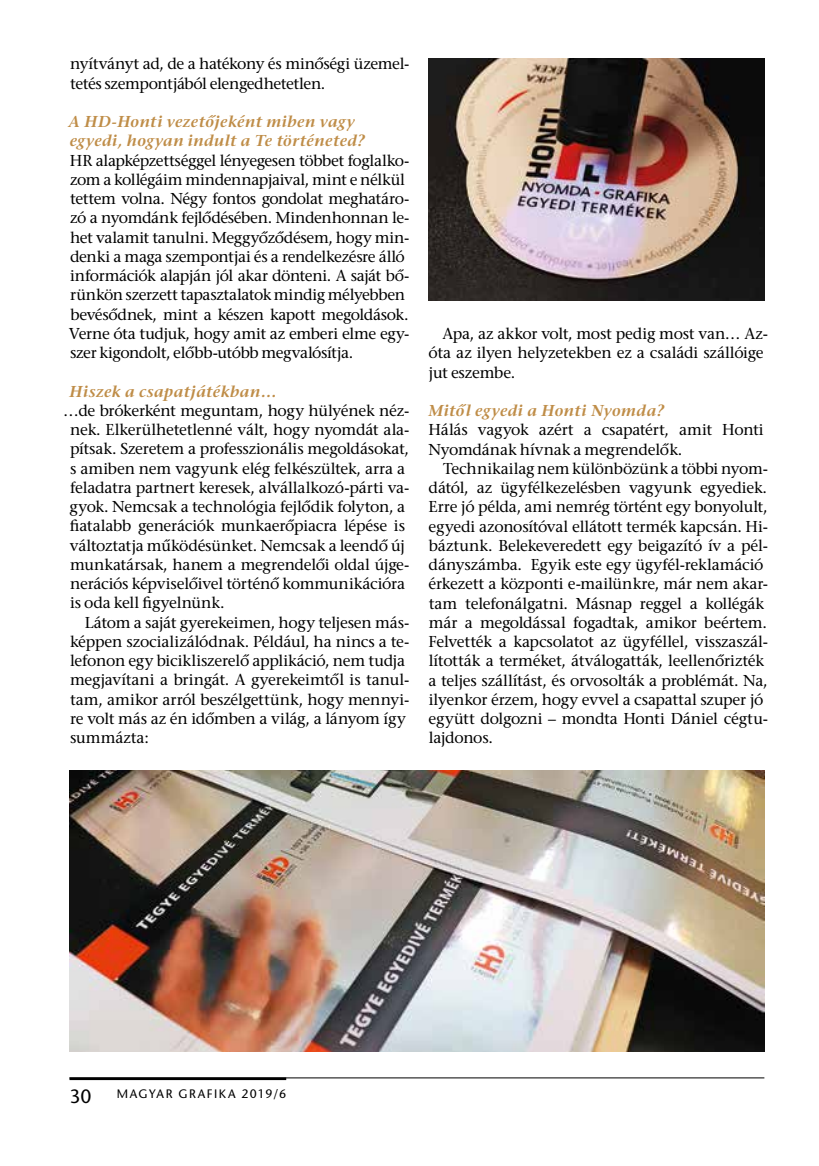
<style>
.page{position:relative;width:819px;height:1166px;background:#fff}
.page>*{position:absolute;margin:0;border:0;box-sizing:border-box;transform-origin:0 0}
.t1{font:19.25px "ITC Stone Sans";color:#000}
.t2{font:15.75px/19.2px "ITC Stone Serif";letter-spacing:-.015em;color:#000}
.t3{font:italic 600 15.75px/19.2px "ITC Stone Serif";letter-spacing:.025em;color:#bf8d48}
.t4{font:12.25px "ITC Stone Sans";letter-spacing:.12em;color:#000}
</style>
<div class="page">
<hr style="left:69px;top:1077px;width:695px;height:1px;background:#000">
<hr style="left:69px;top:1077px;width:217px;height:3px;background:#000">
<img style="left:69px;top:770px;width:695px;height:281px">
<img style="left:428px;top:58px;width:336px;height:242px">
<p class="t2" style="left:70px;top:57px;width:341px">nyítványt ad, de a hatékony és minőségi üzemel&shy;tetés szempontjából elengedhetetlen.</p>
<p class="t3" style="left:68px;top:114px;width:298px">A HD-Honti vezetőjeként miben vagy egyedi, hogyan indult a Te történeted?</p>
<p class="t2" style="left:69px;top:153px;width:342px">HR alapképzettséggel lényegesen többet foglalko&shy;zom a kollégáim mindennapjaival, mint e nélkül tettem volna. Négy fontos gondolat meghatáro&shy;zó a nyomdánk fejlődésében. Mindenhonnan le&shy;het valamit tanulni. Meggyőződésem, hogy min&shy;denki a maga szempontjai és a rendelkezésre álló információk alapján jól akar dönteni. A saját bő&shy;rünkön szerzett tapasztalatok mindig mélyebben bevésődnek, mint a készen kapott megoldások.<br>Verne óta tudjuk, hogy amit az emberi elme egy&shy;szer kigondolt, előbb-utóbb megvalósítja.</p>
<p class="t3" style="left:70px;top:384px;width:208px">Hiszek a csapatjátékban…</p>
<p class="t2" style="left:70px;top:403px;width:341px;text-indent:-6px">…de brókerként meguntam, hogy hülyének néz&shy;nek. Elkerülhetetlenné vált, hogy nyomdát ala&shy;pítsak. Szeretem a professzionális megoldásokat, s amiben nem vagyunk elég felkészültek, arra a feladatra partnert keresek, alvállalkozó-párti va&shy;gyok. Nemcsak a technológia fejlődik folyton, a fiatalabb generációk munkaerőpiacra lépése is változtatja működésünket. Nemcsak a leendő új munkatársak, hanem a megrendelői oldal újge&shy;nerációs képviselőivel történő kommunikációra is oda kell figyelnünk.</p>
<p class="t2" style="left:70px;top:615px;width:341px;text-indent:15px">Látom a saját gyerekeimen, hogy teljesen más&shy;képpen szocializálódnak. Például, ha nincs a te&shy;lefonon egy bicikliszerelő applikáció, nem tudja megjavítani a bringát. A gyerekeimtől is tanul&shy;tam, amikor arról beszélgettünk, hogy mennyi&shy;re volt más az én időmben a világ, a lányom így summázta:</p>
<p class="t2" style="left:428px;top:326px;width:341px;text-indent:14px">Apa, az akkor volt, most pedig most van… Az&shy;óta az ilyen helyzetekben ez a családi szállóige jut eszembe.</p>
<p class="t3" style="left:428px;top:403px;width:237px">Mitől egyedi a Honti Nyomda?</p>
<p class="t2" style="left:428px;top:422px;width:337px">Hálás vagyok azért a csapatért, amit Honti<br>Nyomdának hívnak a megrendelők.</p>
<p class="t2" style="left:428px;top:461px;width:341px;text-indent:14px">Technikailag nem különbözünk a többi nyom&shy;dától, az ügyfélkezelésben vagyunk egyediek.<br>Erre jó példa, ami nemrég történt egy bonyolult, egyedi azonosítóval ellátott termék kapcsán. Hi&shy;báztunk. Belekeveredett egy beigazító ív a pél&shy;dányszámba. Egyik este egy ügyfél-reklamáció érkezett a központi e-mailünkre, már nem akar&shy;tam telefonálgatni. Másnap reggel a kollégák már a megoldással fogadtak, amikor beértem.<br>Felvették a kapcsolatot az ügyféllel, visszaszál&shy;lították a terméket, átválogatták, leellenőrizték a teljes szállítást, és orvosolták a problémát. Na, ilyenkor érzem, hogy evvel a csapattal szuper jó együtt dolgozni – mondta Honti Dániel cégtu&shy;lajdonos.</p>
<p class="t1" style="left:69px;top:1085px;width:24px">30</p>
<p class="t4" style="left:117px;top:1087px;width:171px">MAGYAR GRAFIKA 2019/6</p>
</div>
